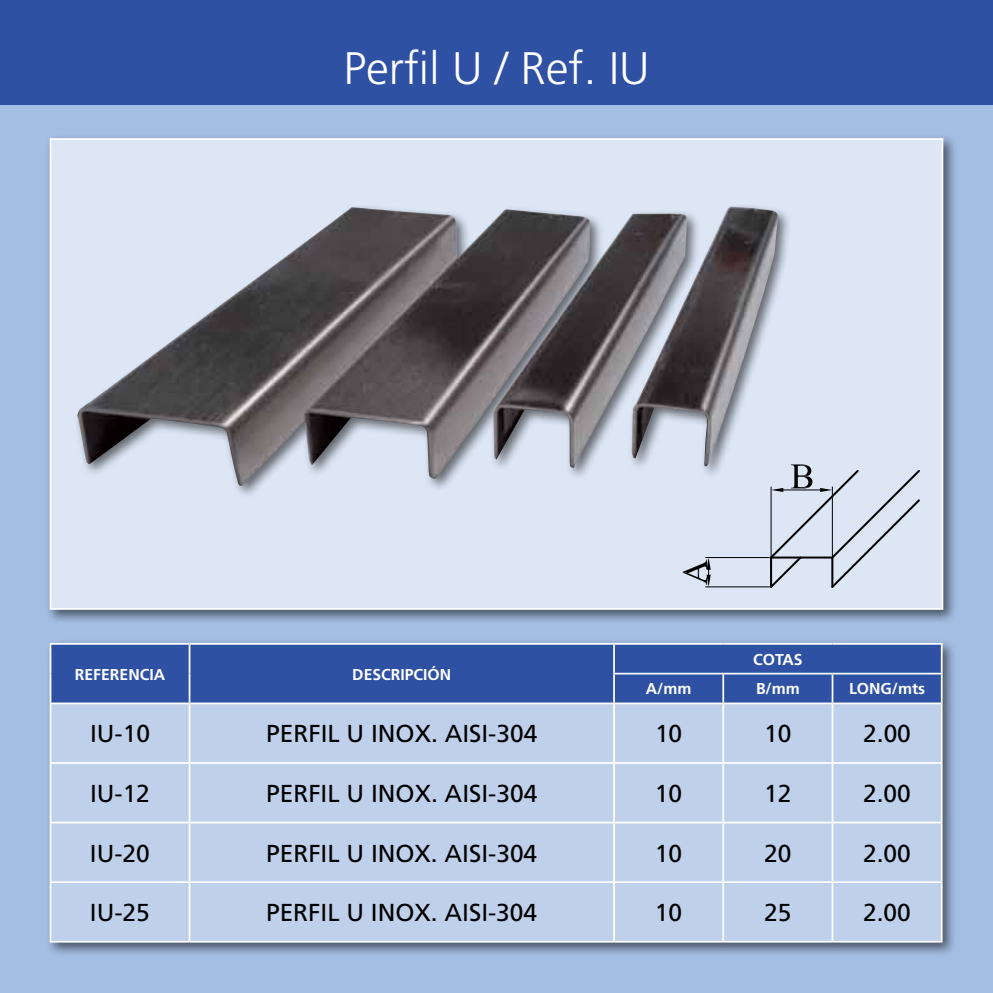
<style>
.page{position:relative;width:993px;height:993px;background:#fff}
.page>*{position:absolute;margin:0;border:0;box-sizing:border-box;transform-origin:0 0}
.t1{font:300 45.5px "Frutiger";color:#fff}
.t2{font:24.5px "Frutiger";color:#000}
.t3{font:700 15.75px "Frutiger";color:#fff}
</style>
<div class="page">
<div style="left:0;top:104px;width:992px;height:888px;background:#a4bde2"></div>
<div style="left:0;top:0;width:992px;height:104px;background:#2e51a3"></div>
<div style="left:45px;top:638px;width:911px;height:319px;background:#000;opacity:.55"></div>
<div style="left:51px;top:644px;width:562px;height:58px;background:#2e51a3"></div>
<div style="left:51px;top:704px;width:889px;height:236px;background:#bfd0eb"></div>
<hr style="left:50px;top:642px;width:139px;height:2px;background:#fff">
<hr style="left:189px;top:642px;width:425px;height:2px;background:#fff">
<svg style="left:50px;top:644px;width:1px;height:58px"></svg>
<svg style="left:189px;top:644px;width:1px;height:58px"></svg>
<hr style="left:614px;top:642px;width:109px;height:2px;background:#fff">
<hr style="left:723px;top:642px;width:109px;height:2px;background:#fff">
<hr style="left:832px;top:642px;width:110px;height:2px;background:#fff">
<hr style="left:940px;top:644px;width:2px;height:28px;background:#fff">
<div style="left:613px;top:644px;width:328px;height:58px;background:#2e51a3"></div>
<hr style="left:723px;top:672px;width:109px;height:2px;background:#fff">
<hr style="left:722px;top:674px;width:2px;height:28px;background:#fff">
<hr style="left:832px;top:672px;width:110px;height:2px;background:#fff">
<hr style="left:831px;top:674px;width:2px;height:28px;background:#fff">
<hr style="left:940px;top:674px;width:2px;height:28px;background:#fff">
<hr style="left:50px;top:702px;width:139px;height:2px;background:#fff">
<hr style="left:50px;top:704px;width:1px;height:57px;background:#fff">
<hr style="left:189px;top:702px;width:425px;height:2px;background:#fff">
<hr style="left:189px;top:704px;width:1px;height:57px;background:#fff">
<hr style="left:614px;top:702px;width:109px;height:2px;background:#fff">
<hr style="left:613px;top:704px;width:1px;height:57px;background:#fff">
<hr style="left:723px;top:702px;width:109px;height:2px;background:#fff">
<hr style="left:722px;top:704px;width:2px;height:57px;background:#fff">
<hr style="left:832px;top:702px;width:110px;height:2px;background:#fff">
<hr style="left:831px;top:704px;width:2px;height:57px;background:#fff">
<hr style="left:940px;top:704px;width:2px;height:57px;background:#fff">
<hr style="left:50px;top:761px;width:139px;height:2px;background:#fff">
<hr style="left:50px;top:763px;width:1px;height:58px;background:#fff">
<hr style="left:189px;top:761px;width:425px;height:2px;background:#fff">
<hr style="left:189px;top:763px;width:1px;height:58px;background:#fff">
<hr style="left:614px;top:761px;width:109px;height:2px;background:#fff">
<hr style="left:613px;top:763px;width:1px;height:58px;background:#fff">
<hr style="left:723px;top:761px;width:109px;height:2px;background:#fff">
<hr style="left:722px;top:763px;width:2px;height:58px;background:#fff">
<hr style="left:832px;top:761px;width:110px;height:2px;background:#fff">
<hr style="left:831px;top:763px;width:2px;height:58px;background:#fff">
<hr style="left:940px;top:763px;width:2px;height:58px;background:#fff">
<hr style="left:50px;top:821px;width:139px;height:2px;background:#fff">
<hr style="left:50px;top:823px;width:1px;height:58px;background:#fff">
<hr style="left:189px;top:821px;width:425px;height:2px;background:#fff">
<hr style="left:189px;top:823px;width:1px;height:58px;background:#fff">
<hr style="left:614px;top:821px;width:109px;height:2px;background:#fff">
<hr style="left:613px;top:823px;width:1px;height:58px;background:#fff">
<hr style="left:723px;top:821px;width:109px;height:2px;background:#fff">
<hr style="left:722px;top:823px;width:2px;height:58px;background:#fff">
<hr style="left:832px;top:821px;width:110px;height:2px;background:#fff">
<hr style="left:831px;top:823px;width:2px;height:58px;background:#fff">
<hr style="left:940px;top:823px;width:2px;height:58px;background:#fff">
<hr style="left:50px;top:881px;width:139px;height:1px;background:#fff">
<hr style="left:50px;top:882px;width:1px;height:58px;background:#fff">
<hr style="left:189px;top:881px;width:425px;height:1px;background:#fff">
<hr style="left:189px;top:882px;width:1px;height:58px;background:#fff">
<hr style="left:614px;top:881px;width:109px;height:1px;background:#fff">
<hr style="left:613px;top:882px;width:1px;height:58px;background:#fff">
<hr style="left:723px;top:881px;width:109px;height:1px;background:#fff">
<hr style="left:722px;top:882px;width:2px;height:58px;background:#fff">
<hr style="left:832px;top:881px;width:110px;height:1px;background:#fff">
<hr style="left:831px;top:882px;width:2px;height:58px;background:#fff">
<hr style="left:940px;top:882px;width:2px;height:58px;background:#fff">
<hr style="left:50px;top:940px;width:139px;height:2px;background:#fff">
<hr style="left:189px;top:940px;width:425px;height:2px;background:#fff">
<hr style="left:614px;top:940px;width:109px;height:2px;background:#fff">
<hr style="left:723px;top:940px;width:109px;height:2px;background:#fff">
<hr style="left:832px;top:940px;width:110px;height:2px;background:#fff">
<div style="left:45px;top:133px;width:912px;height:490px;background:#000;opacity:.55"></div>
<div style="left:50px;top:139px;width:892px;height:469px;background:#dce6f5"></div>
<img style="left:77px;top:207px;width:700px;height:278px">
<svg style="left:768px;top:464px;width:152px;height:124px"></svg>
<hr style="left:705px;top:557px;width:64px;height:1px;background:#000">
<hr style="left:705px;top:586px;width:64px;height:1px;background:#000">
<svg style="left:682px;top:557px;width:28px;height:29px"></svg>
<h1 class="t1" style="left:343px;top:43px;width:307px">Perfil U / Ref. IU</h1>
<p class="t3" style="left:75px;top:664px;width:92px">REFERENCIA</p>
<p class="t3" style="left:352px;top:664px;width:100px">DESCRIPCIÓN</p>
<p class="t3" style="left:752px;top:649px;width:51px">COTAS</p>
<p class="t3" style="left:645px;top:679px;width:47px">A/mm</p>
<p class="t3" style="left:755px;top:679px;width:45px">B/mm</p>
<p class="t3" style="left:848px;top:679px;width:78px">LONG/mts</p>
<p class="t2" style="left:90px;top:719px;width:61px">IU-10</p>
<p class="t2" style="left:266px;top:719px;width:272px">PERFIL U INOX. AISI-304</p>
<p class="t2" style="left:654px;top:719px;width:29px">10</p>
<p class="t2" style="left:764px;top:719px;width:29px">10</p>
<p class="t2" style="left:862px;top:719px;width:49px">2.00</p>
<p class="t2" style="left:90px;top:778px;width:61px">IU-12</p>
<p class="t2" style="left:266px;top:778px;width:272px">PERFIL U INOX. AISI-304</p>
<p class="t2" style="left:654px;top:778px;width:29px">10</p>
<p class="t2" style="left:764px;top:778px;width:29px">12</p>
<p class="t2" style="left:862px;top:778px;width:49px">2.00</p>
<p class="t2" style="left:90px;top:838px;width:61px">IU-20</p>
<p class="t2" style="left:266px;top:838px;width:272px">PERFIL U INOX. AISI-304</p>
<p class="t2" style="left:654px;top:838px;width:29px">10</p>
<p class="t2" style="left:763px;top:838px;width:29px">20</p>
<p class="t2" style="left:862px;top:838px;width:49px">2.00</p>
<p class="t2" style="left:90px;top:897px;width:61px">IU-25</p>
<p class="t2" style="left:266px;top:897px;width:272px">PERFIL U INOX. AISI-304</p>
<p class="t2" style="left:654px;top:897px;width:29px">10</p>
<p class="t2" style="left:763px;top:897px;width:29px">25</p>
<p class="t2" style="left:862px;top:897px;width:49px">2.00</p>
</div>
